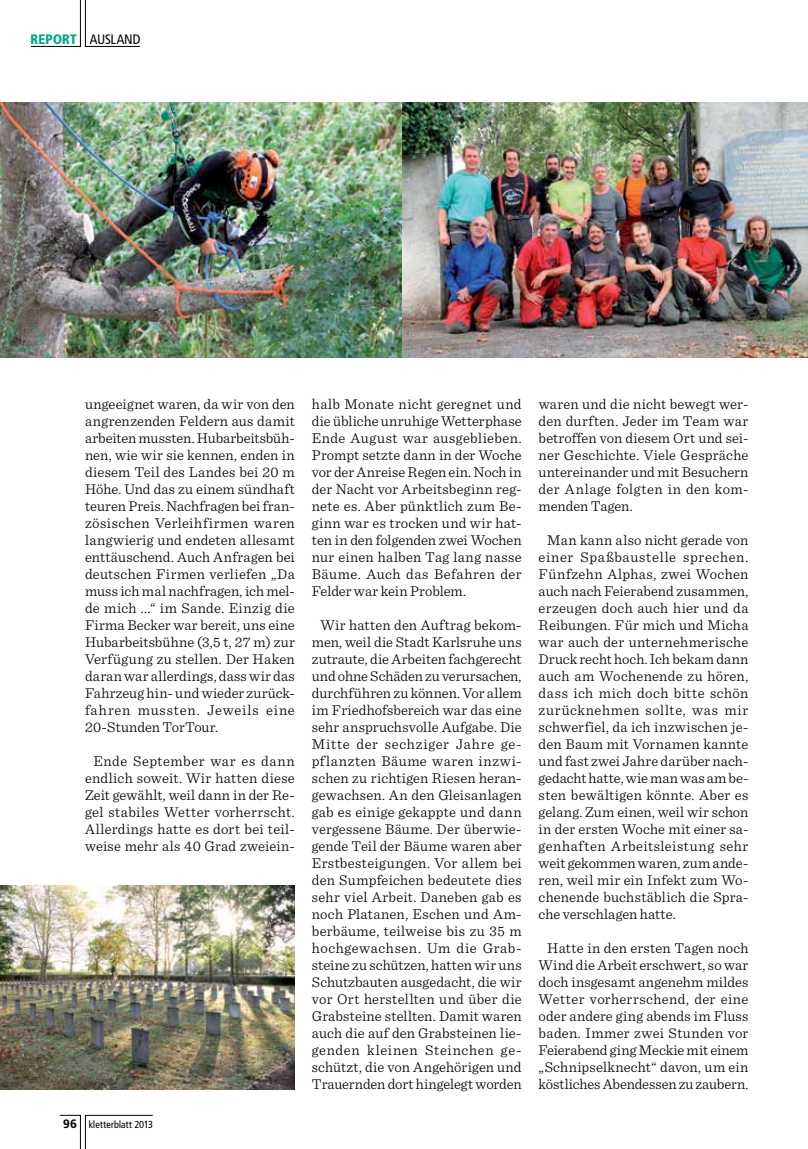
<style>
.page{position:relative;width:808px;height:1149px;background:#fff}
.page>*{position:absolute;margin:0;border:0;box-sizing:border-box;transform-origin:0 0}
.t1{font:300 14.85px/17px "Sentinel";letter-spacing:.01em;color:#000;text-align:justify}
.t2{font:13.5px "Frutiger Condensed BQ";letter-spacing:.015em;color:#000}
.t3{font:10.05px "Frutiger Condensed BQ";letter-spacing:.02em;color:#000}
.s1{font-weight:900;color:#00a886}
.s2{font-family:"Frutiger BQ";font-weight:700;font-size:12px}
</style>
<div class="page">
<svg style="left:59px;top:1114px;width:94px;height:34px"></svg>
<img style="left:0;top:102px;width:808px;height:255px">
<img style="left:0;top:885px;width:295px;height:203px">
<svg style="left:31px;top:0;width:109px;height:47px"></svg>
<p class="t2" style="left:31px;top:30px;width:111px"><span class="s1">REPORT</span> Ausland</p>
<p class="t1" style="left:85px;top:394px;width:211px">ungeeignet waren, da wir von den angrenzenden Feldern aus damit arbeiten mussten. Hubarbeitsbüh&shy;nen, wie wir sie kennen, enden in diesem Teil des Landes bei 20 m Höhe. Und das zu einem sündhaft teuren Preis. Nachfragen bei fran&shy;zösischen Verleihfirmen waren langwierig und endeten allesamt enttäuschend. Auch Anfragen bei deutschen Firmen verliefen „Da muss ich mal nachfragen, ich mel&shy;de mich ...“ im Sande. Einzig die Firma Becker war bereit, uns eine Hubarbeitsbühne (3,5 t, 27 m) zur Verfügung zu stellen. Der Haken daran war allerdings, dass wir das Fahrzeug hin- und wieder zurück&shy;fahren mussten. Jeweils eine 20-Stunden TorTour.</p>
<p class="t1" style="left:85px;top:751px;width:211px;text-align:center">Ende September war es dann endlich soweit. Wir hatten diese<br>Zeit gewählt, weil dann in der Re&shy;gel stabiles Wetter vorherrscht.<br>Allerdings hatte es dort bei teil&shy;weise mehr als 40 Grad zweiein-</p>
<p class="t3" style="left:63px;top:1117px;width:91px"><span class="s2">96</span> kletterblatt 2013</p>
<p class="t1" style="left:312px;top:394px;width:211px">halb Monate nicht geregnet und die übliche unruhige Wetterphase Ende August war ausgeblieben.<br>Prompt setzte dann in der Woche vor der Anreise Regen ein. Noch in der Nacht vor Arbeitsbeginn reg&shy;nete es. Aber pünktlich zum Be&shy;ginn war es trocken und wir hat&shy;ten in den folgenden zwei Wochen nur einen halben Tag lang nasse Bäume. Auch das Befahren der Felder war kein Problem.</p>
<p class="t1" style="left:312px;top:615px;width:211px;text-align:center">Wir hatten den Auftrag bekom&shy;men, weil die Stadt Karlsruhe uns zutraute, die Arbeiten fachgerecht und ohne Schäden zu verursachen, durchführen zu können. Vor allem im Friedhofsbereich war das eine sehr anspruchsvolle Aufgabe. Die<br>Mitte der sechziger Jahre ge&shy;pflanzten Bäume waren inzwi&shy;schen zu richtigen Riesen heran&shy;gewachsen. An den Gleisanlagen gab es einige gekappte und dann vergessene Bäume. Der überwie&shy;gende Teil der Bäume waren aber<br>Erstbesteigungen. Vor allem bei den Sumpfeichen bedeutete dies sehr viel Arbeit. Daneben gab es noch Platanen, Eschen und Am&shy;berbäume, teilweise bis zu 35 m hochgewachsen. Um die Grab&shy;steine zu schützen, hatten wir uns<br>Schutzbauten ausgedacht, die wir vor Ort herstellten und über die<br>Grabsteine stellten. Damit waren auch die auf den Grabsteinen lie&shy;genden kleinen Steinchen ge&shy;schützt, die von Angehörigen und<br>Trauernden dort hingelegt worden</p>
<p class="t1" style="left:539px;top:394px;width:211px">waren und die nicht bewegt wer&shy;den durften. Jeder im Team war betroffen von diesem Ort und sei&shy;ner Geschichte. Viele Gespräche untereinander und mit Besuchern der Anlage folgten in den kom&shy;menden Tagen.</p>
<p class="t1" style="left:539px;top:530px;width:211px;text-indent:9px">Man kann also nicht gerade von einer Spaßbaustelle sprechen.<br>Fünfzehn Alphas, zwei Wochen auch nach Feierabend zusammen, erzeugen doch auch hier und da Reibungen. Für mich und Micha war auch der unternehmerische Druck recht hoch. Ich bekam dann auch am Wochenende zu hören, dass ich mich doch bitte schön zurücknehmen sollte, was mir schwerfiel, da ich inzwischen je&shy;den Baum mit Vornamen kannte und fast zwei Jahre darüber nach&shy;gedacht hatte, wie man was am be&shy;sten bewältigen könnte. Aber es gelang. Zum einen, weil wir schon in der ersten Woche mit einer sa&shy;genhaften Arbeitsleistung sehr weit gekommen waren, zum ande&shy;ren, weil mir ein Infekt zum Wo&shy;chenende buchstäblich die Spra&shy;che verschlagen hatte.</p>
<p class="t1" style="left:539px;top:938px;width:211px;text-align:center">Hatte in den ersten Tagen noch<br>Wind die Arbeit erschwert, so war doch insgesamt angenehm mildes<br>Wetter vorherrschend, der eine oder andere ging abends im Fluss baden. Immer zwei Stunden vor<br>Feierabend ging Meckie mit einem „Schnipselknecht“ davon, um ein köstliches Abendessen zu zaubern.</p>
</div>
